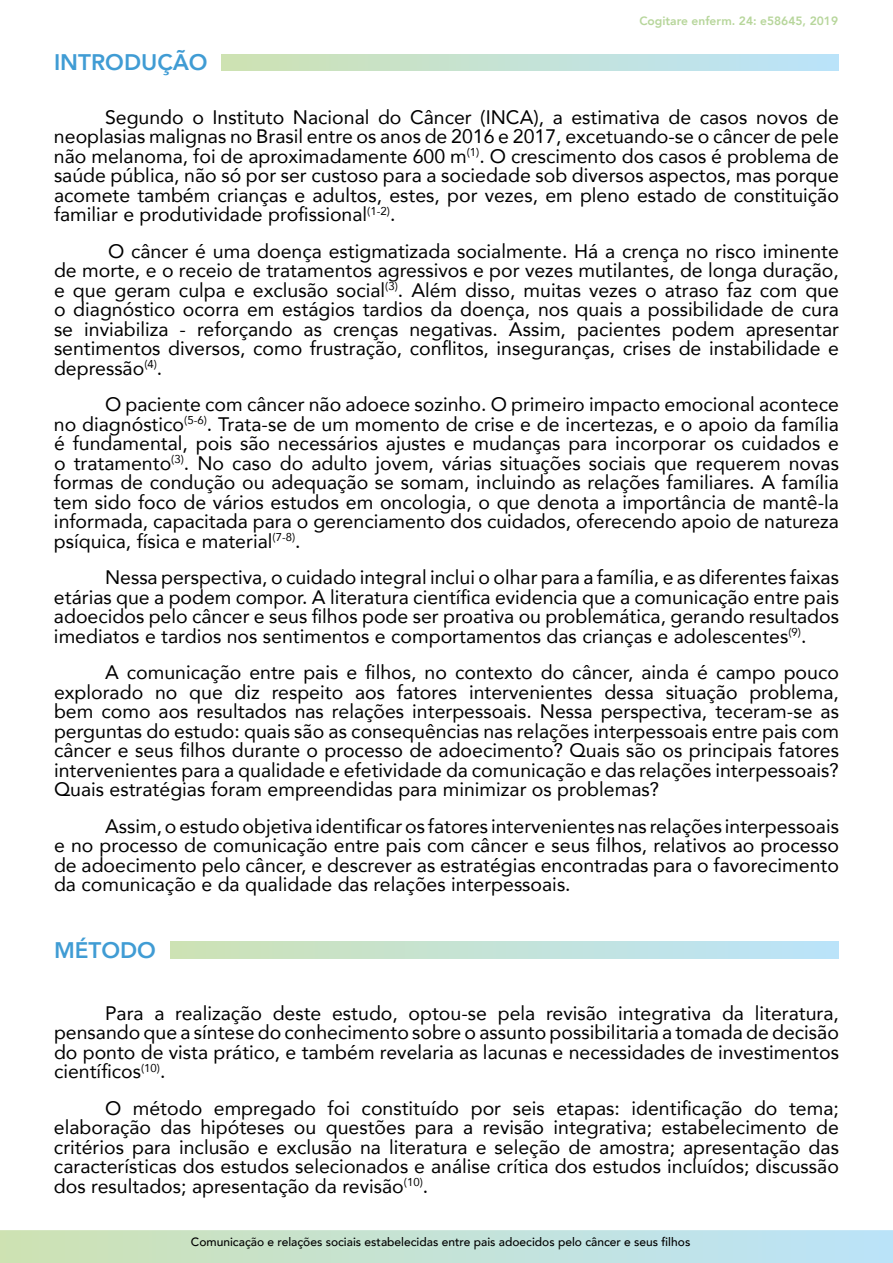
<style>
.page{position:relative;width:893px;height:1263px;background:#fff}
.page>*{position:absolute;margin:0;border:0;box-sizing:border-box;transform-origin:0 0}
.t1{font:800 22.5px "Avenir";color:#409cd4}
.t2{font:19.5px/19.5px "Avenir";color:#000;text-align:justify}
.t3{font:500 12px "Avenir";color:#000}
.t4{font:800 12px "Avenir";color:#b7d69b}
</style>
<div class="page">
<svg style="left:0;top:1230px;width:893px;height:33px;background:#c4e2d6"></svg>
<div style="left:221px;top:54px;width:618px;height:17px;background:linear-gradient(to right,#cee2b3,#bae3fb)"></div>
<div style="left:170px;top:942px;width:669px;height:16px;background:linear-gradient(to right,#cee2b5,#bae3fb)"></div>
<p class="t1" style="left:54px;top:45px;width:155px">INTRODUÇÃO</p>
<p class="t4" style="left:639px;top:12px;width:200px">Cogitare enferm. 24: e58645, 2019</p>
<p class="t2" style="left:54px;top:107px;width:786px;text-indent:51px">Segundo o Instituto Nacional do Câncer (INCA), a estimativa de casos novos de neoplasias malignas no Brasil entre os anos de 2016 e 2017, excetuando-se o câncer de pele não melanoma, foi de aproximadamente 600 m<sup>(1)</sup>. O crescimento dos casos é problema de saúde pública, não só por ser custoso para a sociedade sob diversos aspectos, mas porque acomete também crianças e adultos, estes, por vezes, em pleno estado de constituição familiar e produtividade profissional<sup>(1-2)</sup>.</p>
<p class="t2" style="left:54px;top:241px;width:786px;text-indent:54px">O câncer é uma doença estigmatizada socialmente. Há a crença no risco iminente de morte, e o receio de tratamentos agressivos e por vezes mutilantes, de longa duração, e que geram culpa e exclusão social<sup>(3)</sup>. Além disso, muitas vezes o atraso faz com que o diagnóstico ocorra em estágios tardios da doença, nos quais a possibilidade de cura se inviabiliza - reforçando as crenças negativas. Assim, pacientes podem apresentar sentimentos diversos, como frustração, conflitos, inseguranças, crises de instabilidade e depressão<sup>(4)</sup>.</p>
<p class="t2" style="left:54px;top:394px;width:786px;text-indent:51px">O paciente com câncer não adoece sozinho. O primeiro impacto emocional acontece no diagnóstico<sup>(5-6)</sup>. Trata-se de um momento de crise e de incertezas, e o apoio da família é fundamental, pois são necessários ajustes e mudanças para incorporar os cuidados e o tratamento<sup>(3)</sup>. No caso do adulto jovem, várias situações sociais que requerem novas formas de condução ou adequação se somam, incluindo as relações familiares. A família tem sido foco de vários estudos em oncologia, o que denota a importância de mantê-la informada, capacitada para o gerenciamento dos cuidados, oferecendo apoio de natureza psíquica, física e material<sup>(7-8)</sup>.</p>
<p class="t2" style="left:54px;top:567px;width:786px;text-indent:51px">Nessa perspectiva, o cuidado integral inclui o olhar para a família, e as diferentes faixas etárias que a podem compor. A literatura científica evidencia que a comunicação entre pais adoecidos pelo câncer e seus filhos pode ser proativa ou problemática, gerando resultados imediatos e tardios nos sentimentos e comportamentos das crianças e adolescentes<sup>(9)</sup>.</p>
<p class="t2" style="left:54px;top:662px;width:786px;text-indent:51px">A comunicação entre pais e filhos, no contexto do câncer, ainda é campo pouco explorado no que diz respeito aos fatores intervenientes dessa situação problema, bem como aos resultados nas relações interpessoais. Nessa perspectiva, teceram-se as perguntas do estudo: quais são as consequências nas relações interpessoais entre pais com câncer e seus filhos durante o processo de adoecimento? Quais são os principais fatores intervenientes para a qualidade e efetividade da comunicação e das relações interpessoais?<br>Quais estratégias foram empreendidas para minimizar os problemas?</p>
<p class="t2" style="left:54px;top:816px;width:786px;text-indent:51px">Assim, o estudo objetiva identificar os fatores intervenientes nas relações interpessoais e no processo de comunicação entre pais com câncer e seus filhos, relativos ao processo de adoecimento pelo câncer, e descrever as estratégias encontradas para o favorecimento da comunicação e da qualidade das relações interpessoais.</p>
<p class="t1" style="left:54px;top:933px;width:104px">MÉTODO</p>
<p class="t2" style="left:54px;top:1002px;width:786px;text-indent:51px">Para a realização deste estudo, optou-se pela revisão integrativa da literatura, pensando que a síntese do conhecimento sobre o assunto possibilitaria a tomada de decisão do ponto de vista prático, e também revelaria as lacunas e necessidades de investimentos científicos<sup>(10)</sup>.</p>
<p class="t2" style="left:54px;top:1097px;width:786px;text-indent:51px">O método empregado foi constituído por seis etapas: identificação do tema; elaboração das hipóteses ou questões para a revisão integrativa; estabelecimento de critérios para inclusão e exclusão na literatura e seleção de amostra; apresentação das características dos estudos selecionados e análise crítica dos estudos incluídos; discussão dos resultados; apresentação da revisão<sup>(10)</sup>.</p>
<p class="t3" style="left:191px;top:1232px;width:501px">Comunicação e relações sociais estabelecidas entre pais adoecidos pelo câncer e seus filhos</p>
</div>
